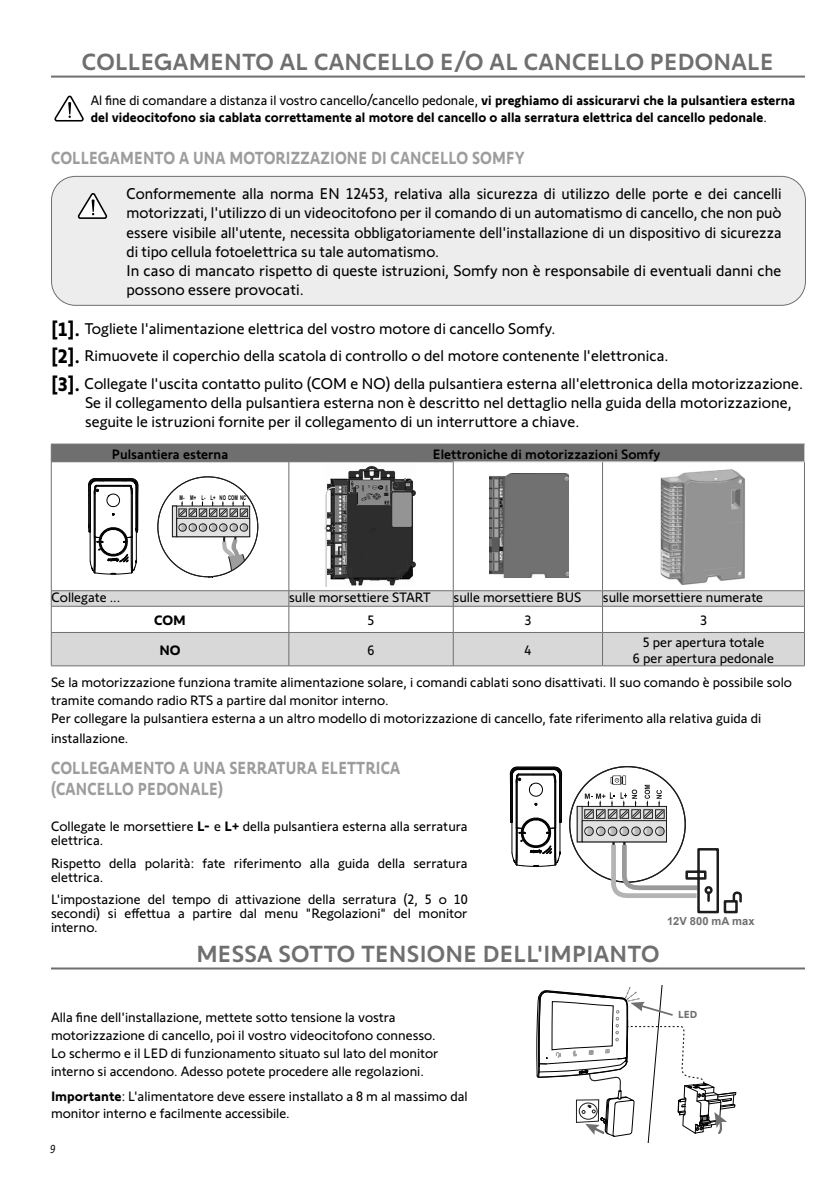
<style>
.page{position:relative;width:840px;height:1190px;background:#fff}
.page>*{position:absolute;margin:0;border:0;box-sizing:border-box;transform-origin:0 0}
.t1{font:500 24px "Somfy Sans";letter-spacing:.01em;color:#6f6f6f}
.t2{font:700 18px/21.6px "Somfy Sans";letter-spacing:.01em;color:#9d9d9d;scale:.85 1}
.t3{font:16px/19.2px "Somfy Sans";color:#000}
.t4{font:14px/14px "Somfy Sans";color:#000}
.t5{font:700 14px/16.8px "Somfy Sans";color:#000}
.t6{font:500 14px "Somfy Sans";color:#000}
.t7{font:italic 12px "Somfy Sans";color:#000}
.t8{font:700 11.2px "Arial";color:#6f6f6f}
.t9{font:700 10.6px "Somfy Sans";color:#6f6f6f}
.t10{font:700 6.6px "Arial";letter-spacing:.01em;color:#020202;scale:.65 1}
.s1{font-weight:400}
.s2{font-weight:700;font-size:20px}
.s3{font-weight:700}
</style>
<div class="page">
<hr style="left:51px;top:76px;width:754px;height:2px;background:#6f6f6f">
<hr style="left:51px;top:968px;width:754px;height:2px;background:#6f6f6f">
<svg style="left:54px;top:95px;width:30px;height:27px"></svg>
<div style="left:52px;top:176px;width:753px;height:129px;background:#ededed;border-radius:24px"></div>
<svg style="left:77px;top:193px;width:31px;height:26px"></svg>
<div style="left:51px;top:176px;width:755px;height:130px;border:1px solid #6f6f6f;border-radius:24px"></div>
<svg style="left:52px;top:591px;width:752px;height:75px;fill:#d8d8d8"></svg>
<hr style="left:51px;top:462px;width:1px;height:128px;background:#6f6f6f">
<hr style="left:289px;top:462px;width:1px;height:128px;background:#6f6f6f">
<hr style="left:453px;top:462px;width:1px;height:128px;background:#6f6f6f">
<hr style="left:602px;top:462px;width:1px;height:128px;background:#6f6f6f">
<hr style="left:804px;top:462px;width:1px;height:128px;background:#6f6f6f">
<hr style="left:51px;top:590px;width:238px;height:1px;background:#6f6f6f">
<hr style="left:289px;top:590px;width:164px;height:1px;background:#6f6f6f">
<hr style="left:453px;top:590px;width:150px;height:1px;background:#6f6f6f">
<hr style="left:603px;top:590px;width:202px;height:1px;background:#6f6f6f">
<hr style="left:51px;top:606px;width:238px;height:1px;background:#6f6f6f">
<svg style="left:51px;top:591px;width:1px;height:41px"></svg>
<hr style="left:289px;top:606px;width:164px;height:1px;background:#6f6f6f">
<svg style="left:289px;top:591px;width:1px;height:41px"></svg>
<hr style="left:453px;top:606px;width:150px;height:1px;background:#6f6f6f">
<svg style="left:453px;top:591px;width:1px;height:41px"></svg>
<hr style="left:603px;top:606px;width:202px;height:1px;background:#6f6f6f">
<svg style="left:602px;top:591px;width:1px;height:41px"></svg>
<svg style="left:804px;top:591px;width:1px;height:41px"></svg>
<hr style="left:51px;top:632px;width:238px;height:1px;background:#6f6f6f">
<hr style="left:51px;top:633px;width:1px;height:33px;background:#6f6f6f">
<hr style="left:289px;top:632px;width:164px;height:1px;background:#6f6f6f">
<hr style="left:289px;top:633px;width:1px;height:33px;background:#6f6f6f">
<hr style="left:453px;top:632px;width:150px;height:1px;background:#6f6f6f">
<hr style="left:453px;top:633px;width:1px;height:33px;background:#6f6f6f">
<hr style="left:603px;top:632px;width:202px;height:1px;background:#6f6f6f">
<hr style="left:602px;top:633px;width:1px;height:33px;background:#6f6f6f">
<hr style="left:804px;top:633px;width:1px;height:33px;background:#6f6f6f">
<hr style="left:51px;top:666px;width:552px;height:1px;background:#6f6f6f">
<hr style="left:603px;top:666px;width:202px;height:1px;background:#6f6f6f">
<svg style="left:51px;top:443px;width:754px;height:135px"></svg>
<img style="left:325px;top:464px;width:90px;height:123px">
<img style="left:489px;top:474px;width:80px;height:104px">
<img style="left:660px;top:469px;width:87px;height:116px">
<div style="left:577px;top:806px;width:90px;height:36px;background:#e1e1e1"></div>
<div style="left:577px;top:806px;width:5px;height:36px;border:1px solid #1d1d1d"></div>
<div style="left:582px;top:820px;width:85px;height:22px;border:1px solid #1d1d1d"></div>
<div style="left:584px;top:827px;width:10px;height:9px;border:1px solid #1d1d1d;border-radius:50%"></div>
<svg style="left:510px;top:766px;width:52px;height:101px"></svg>
<svg style="left:584px;top:776px;width:81px;height:43px"></svg>
<svg style="left:585px;top:827px;width:157px;height:87px"></svg>
<svg style="left:536px;top:985px;width:200px;height:158px"></svg>
<h1 class="t1" style="left:82px;top:54px;width:693px">COLLEGAMENTO AL CANCELLO E/O AL CANCELLO PEDONALE</h1>
<p class="t5" style="left:91px;top:93px;width:706px"><span class="s1">Al fine di comandare a distanza il vostro cancello/cancello pedonale,</span> vi preghiamo di assicurarvi che la pulsantiera esterna del videocitofono sia cablata correttamente al motore del cancello o alla serratura elettrica del cancello pedonale<span class="s1">.</span></p>
<p class="t2" style="left:51px;top:149px;width:559px">COLLEGAMENTO A UNA MOTORIZZAZIONE DI CANCELLO SOMFY</p>
<p class="t3" style="left:127px;top:186px;width:657px">Conformemente alla norma EN 12453, relativa alla sicurezza di utilizzo delle porte e dei cancelli motorizzati, l'utilizzo di un videocitofono per il comando di un automatismo di cancello, che non può essere visibile all'utente, necessita obbligatoriamente dell'installazione di un dispositivo di sicurezza di tipo cellula fotoelettrica su tale automatismo.<br>In caso di mancato rispetto di queste istruzioni, Somfy non è responsabile di eventuali danni che possono essere provocati.</p>
<p class="t3" style="left:51px;top:316px;width:754px;line-height:27.8px"><span class="s2">[1].</span> Togliete l'alimentazione elettrica del vostro motore di cancello Somfy.<br><span class="s2">[2].</span> Rimuovete il coperchio della scatola di controllo o del motore contenente l'elettronica.<br><span class="s2">[3].</span> Collegate l'uscita contatto pulito (COM e NO) della pulsantiera esterna all'elettronica della motorizzazione.</p>
<p class="t3" style="left:85px;top:395px;width:708px">Se il collegamento della pulsantiera esterna non è descritto nel dettaglio nella guida della motorizzazione, seguite le istruzioni fornite per il collegamento di un interruttore a chiave.</p>
<p class="t6" style="left:112px;top:449px;width:118px">Pulsantiera esterna</p>
<p class="t6" style="left:433px;top:449px;width:229px">Elettroniche di motorizzazioni Somfy</p>
<p class="t10" style="left:180px;top:494px;width:104px">M- M+ L- L+ NO COM NC</p>
<p class="t4" style="left:52px;top:592px;width:70px">Collegate ...</p>
<p class="t4" style="left:289px;top:592px;width:143px">sulle morsettiere START</p>
<p class="t4" style="left:453px;top:592px;width:129px">sulle morsettiere BUS</p>
<p class="t4" style="left:603px;top:592px;width:162px">sulle morsettiere numerate</p>
<p class="t5" style="left:154px;top:613px;width:33px">COM</p>
<p class="t4" style="left:368px;top:615px;width:8px">5</p>
<p class="t4" style="left:524px;top:615px;width:8px">3</p>
<p class="t4" style="left:700px;top:615px;width:8px">3</p>
<p class="t5" style="left:159px;top:643px;width:23px">NO</p>
<p class="t4" style="left:368px;top:644px;width:8px">6</p>
<p class="t4" style="left:524px;top:644px;width:8px">4</p>
<p class="t4" style="left:633px;top:635px;width:143px;line-height:16.6px;text-align:center">5 per apertura totale<br>6 per apertura pedonale</p>
<p class="t4" style="left:51px;top:675px;width:742px;line-height:18.4px">Se la motorizzazione funziona tramite alimentazione solare, i comandi cablati sono disattivati. Il suo comando è possibile solo tramite comando radio RTS a partire dal monitor interno.<br>Per collegare la pulsantiera esterna a un altro modello di motorizzazione di cancello, fate riferimento alla relativa guida di installazione.</p>
<p class="t2" style="left:51px;top:758px;width:412px">COLLEGAMENTO A UNA SERRATURA ELETTRICA (CANCELLO PEDONALE)</p>
<p class="t4" style="left:51px;top:821px;width:418px">Collegate le morsettiere <span class="s3">L-</span> e <span class="s3">L+</span> della pulsantiera esterna alla serratura elettrica.</p>
<p class="t4" style="left:51px;top:857px;width:418px">Rispetto della polarità: fate riferimento alla guida della serratura elettrica.</p>
<p class="t4" style="left:51px;top:894px;width:418px;text-align:justify">L'impostazione del tempo di attivazione della serratura (2, 5 o 10 secondi) si effettua a partire dal menu "Regolazioni" del monitor interno.</p>
<p class="t8" style="left:667px;top:915px;width:89px">12V 800 mA max</p>
<h1 class="t1" style="left:196px;top:946px;width:465px">MESSA SOTTO TENSIONE DELL'IMPIANTO</h1>
<p class="t4" style="left:51px;top:1009px;width:389px;line-height:18px">Alla fine dell'installazione, mettete sotto tensione la vostra motorizzazione di cancello, poi il vostro videocitofono connesso.<br>Lo schermo e il LED di funzionamento situato sul lato del monitor interno si accendono. Adesso potete procedere alle regolazioni.</p>
<p class="t4" style="left:51px;top:1089px;width:418px;line-height:16.8px"><span class="s3">Importante</span>: L'alimentatore deve essere installato a 8 m al massimo dal monitor interno e facilmente accessibile.</p>
<p class="t7" style="left:50px;top:1141px;width:7px">9</p>
<p class="t9" style="left:678px;top:1010px;width:21px">LED</p>
</div>
